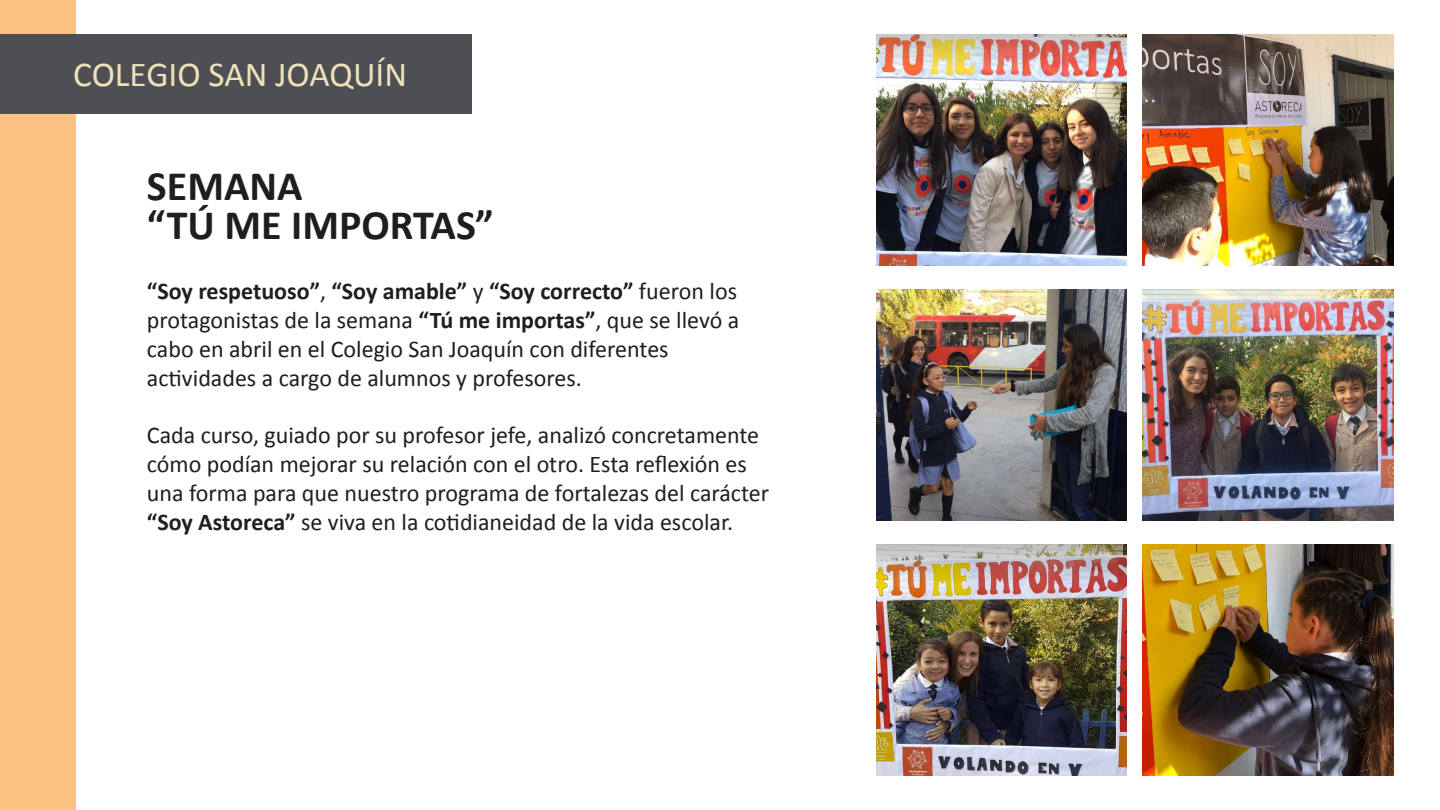
<style>
.page{position:relative;width:1440px;height:810px;background:#fff}
.page>*{position:absolute;margin:0;border:0;box-sizing:border-box;transform-origin:0 0}
.t1{font:700 42px/38.9px "Calibri";color:#1e1e1e}
.t2{font:35.1px "Calibri";color:#efe1b9}
.t3{font:24px/28.8px "Calibri";color:#1e1e1e}
.s1{font-weight:700}
</style>
<div class="page">
<div style="left:0;top:0;width:76px;height:810px;background:#fbc280"></div>
<img style="left:876px;top:99px;width:251px;height:166px">
<img style="left:876px;top:34px;width:251px;height:65px">
<img style="left:876px;top:290px;width:251px;height:230px">
<img style="left:876px;top:616px;width:251px;height:160px">
<img style="left:876px;top:545px;width:251px;height:71px">
<img style="left:1143px;top:34px;width:251px;height:231px">
<img style="left:1143px;top:290px;width:251px;height:230px">
<img style="left:1143px;top:545px;width:251px;height:231px">
<div style="left:0;top:34px;width:472px;height:80px;background:#4d4f53"></div>
<h2 class="t2" style="left:73px;top:52px;width:335px">COLEGIO SAN JOAQUÍN</h2>
<h1 class="t1" style="left:147px;top:166px;width:348px">SEMANA<br>“TÚ ME IMPORTAS”</h1>
<p class="t3" style="left:147px;top:277px;width:594px"><span class="s1">“Soy respetuoso”</span>, <span class="s1">“Soy amable”</span> y <span class="s1">“Soy correcto”</span> fueron los protagonistas de la semana <span class="s1">“Tú me importas”</span>, que se llevó a cabo en abril en el Colegio San Joaquín con diferentes actividades a cargo de alumnos y profesores.</p>
<p class="t3" style="left:147px;top:421px;width:624px">Cada curso, guiado por su profesor jefe, analizó concretamente cómo podían mejorar su relación con el otro. Esta reflexión es una forma para que nuestro programa de fortalezas del carácter <span class="s1">“Soy Astoreca”</span> se viva en la cotidianeidad de la vida escolar.</p>
</div>
